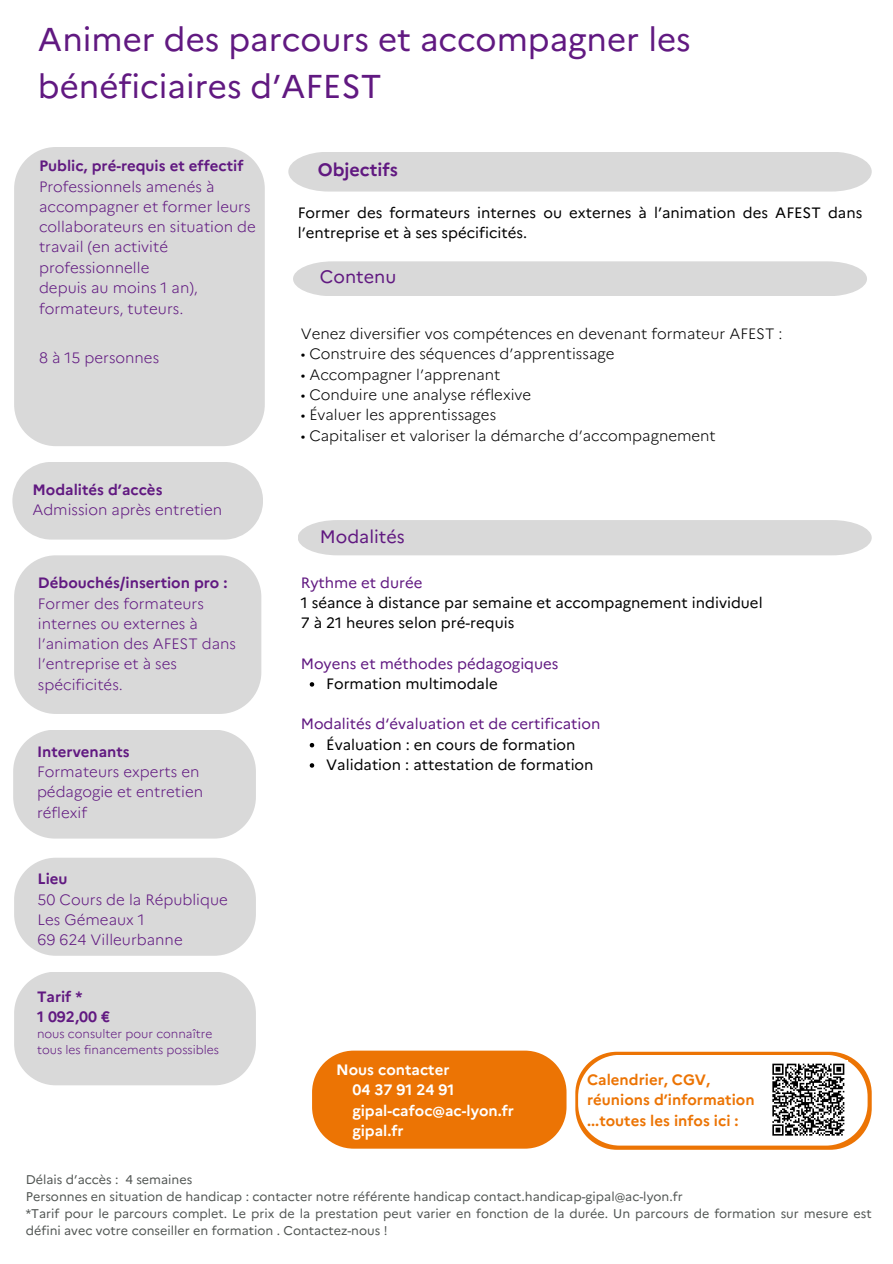
<style>
.page{position:relative;width:893px;height:1264px;background:#fff}
.page>*{position:absolute;margin:0;border:0;box-sizing:border-box;transform-origin:0 0}
.t1{font:33px/46.2px "Marianne";color:#611981}
.t2{font:18px "Marianne";color:#611981}
.t3{font:700 18px "Marianne";color:#611981}
.t4{font:300 15px/20.2px "Marianne";color:#611981}
.t5{font:15px/20.2px "Marianne";color:#000}
.t6{font:300 15px "Marianne";color:#000}
.t7{font:15px "Marianne";color:#611981}
.t8{font:700 15px/20.2px "Marianne";color:#ec7404}
.t9{font:700 15px/20.2px "Marianne";color:#fff}
.t10{font:700 15px "Marianne";color:#611981}
.t11{font:12.6px/16.8px "Marianne";color:#515553}
.t12{font:300 12px/16px "Marianne";color:#611981}
.s1{font-weight:700}
.s2{color:#611981}
</style>
<div class="page">
<div style="left:288px;top:152px;width:583px;height:39px;background:#d9d9d9"></div>
<div style="left:293px;top:261px;width:573px;height:35px;background:#d9d9d9"></div>
<div style="left:14px;top:147px;width:251px;height:299px;background:#d9d9d9"></div>
<div style="left:298px;top:520px;width:573px;height:35px;background:#d9d9d9"></div>
<div style="left:14px;top:972px;width:242px;height:113px;background:#d9d9d9"></div>
<div style="left:12px;top:462px;width:251px;height:77px;background:#d9d9d9"></div>
<div style="left:14px;top:555px;width:247px;height:159px;background:#d9d9d9"></div>
<div style="left:13px;top:730px;width:243px;height:108px;background:#d9d9d9"></div>
<svg style="left:14px;top:857px;width:242px;height:98px;background:#dbdbdb"></svg>
<svg style="left:312px;top:1050px;width:254px;height:98px;background:#ed7c13"></svg>
<svg style="left:310px;top:682px;width:4px;height:4px"></svg>
<svg style="left:310px;top:743px;width:4px;height:4px"></svg>
<svg style="left:310px;top:763px;width:4px;height:4px"></svg>
<svg style="left:575px;top:1051px;width:296px;height:98px"></svg>
<h5 class="t1" style="left:38px;top:17px;width:654px">Animer des parcours et accompagner les bénéficiaires d’AFEST</h5>
<h3 class="t4" style="left:39px;top:156px;width:218px"><span class="s1">Public, pré-requis et effectif<br></span>Professionnels amenés à accompagner et former leurs collaborateurs en situation de travail (en activité professionnelle<br>depuis au moins 1 an), formateurs, tuteurs.</h3>
<h5 class="t4" style="left:39px;top:347px;width:122px">8 à 15 personnes</h5>
<p class="t4" style="left:32px;top:479px;width:191px"><span class="s1">Modalités d’accès<br></span>Admission après entretien</p>
<p class="t4" style="left:38px;top:572px;width:200px"><span class="s1">Débouchés/insertion pro :<br></span>Former des formateurs internes ou externes à l’animation des AFEST dans l’entreprise et à ses spécificités.</p>
<h4 class="t4" style="left:37px;top:741px;width:168px"><span class="s1">Intervenants<br></span>Formateurs experts en pédagogie et entretien réflexif</h4>
<p class="t4" style="left:38px;top:868px;width:192px"><span class="s1">Lieu<br></span>50 Cours de la République<br>Les Gémeaux 1<br>69 624 Villeurbanne</p>
<p class="t10" style="left:37px;top:987px;width:47px">Tarif *</p>
<h5 class="t10" style="left:37px;top:1007px;width:75px">1 092,00 €</h5>
<p class="t12" style="left:37px;top:1025px;width:184px">nous consulter pour connaître tous les financements possibles</p>
<h5 class="t3" style="left:318px;top:159px;width:82px">Objectifs</h5>
<h2 class="t5" style="left:298px;top:202px;width:566px">Former des formateurs internes ou externes à l’animation des AFEST dans l’entreprise et à ses spécificités.</h2>
<h5 class="t2" style="left:320px;top:266px;width:78px">Contenu</h5>
<h1 class="t6" style="left:301px;top:325px;width:483px">Venez diversifier vos compétences en devenant formateur AFEST :</h1>
<h1 class="t6" style="left:301px;top:345px;width:315px">• Construire des séquences d’apprentissage</h1>
<h1 class="t6" style="left:301px;top:365px;width:201px">• Accompagner l’apprenant</h1>
<h1 class="t6" style="left:301px;top:385px;width:232px">• Conduire une analyse réflexive</h1>
<h1 class="t6" style="left:301px;top:406px;width:197px">• Évaluer les apprentissages</h1>
<h1 class="t6" style="left:301px;top:426px;width:416px">• Capitaliser et valoriser la démarche d’accompagnement</h1>
<h5 class="t2" style="left:320px;top:525px;width:86px">Modalités</h5>
<h3 class="t5" style="left:301px;top:572px;width:463px"><span class="s2">Rythme et durée<br></span>1 séance à distance par semaine et accompagnement individuel<br>7 à 21 heures selon pré-requis</h3>
<h5 class="t7" style="left:301px;top:654px;width:259px">Moyens et méthodes pédagogiques</h5>
<h5 class="t5" style="left:326px;top:673px;width:173px">Formation multimodale</h5>
<h5 class="t7" style="left:301px;top:715px;width:301px">Modalités d‘évaluation et de certification</h5>
<p class="t5" style="left:326px;top:734px;width:251px">Évaluation : en cours de formation</p>
<h5 class="t5" style="left:326px;top:754px;width:269px">Validation : attestation de formation</h5>
<h4 class="t9" style="left:352px;top:1059px;width:163px;text-indent:-16px">Nous contacter<br>04 37 91 24 91 gipal-cafoc@ac-lyon.fr</h4>
<p class="t9" style="left:352px;top:1120px;width:53px">gipal.fr</p>
<p class="t8" style="left:587px;top:1069px;width:169px">Calendrier, CGV, réunions d’information ...toutes les infos ici :</p>
<p class="t11" style="left:26px;top:1171px;width:168px">Délais d’accès : 4 semaines</p>
<p class="t11" style="left:26px;top:1188px;width:658px">Personnes en situation de handicap : contacter notre référente handicap contact.handicap-gipal@ac-lyon.fr</p>
<h5 class="t11" style="left:26px;top:1205px;width:847px">*Tarif pour le parcours complet. Le prix de la prestation peut varier en fonction de la durée. Un parcours de formation sur mesure est défini avec votre conseiller en formation . Contactez-nous !</h5>
</div>
